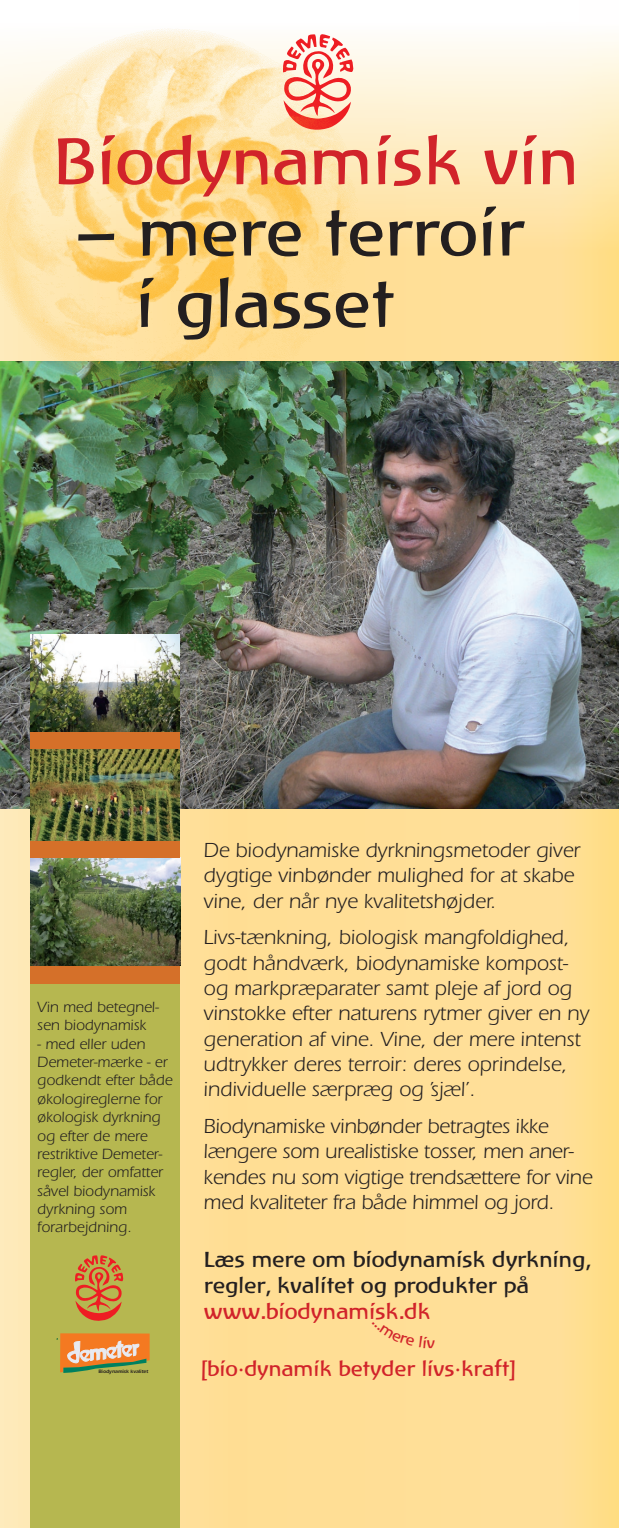
<style>
.page{position:relative;width:619px;height:1529px;background:#fff}
.page>*{position:absolute;margin:0;border:0;box-sizing:border-box;transform-origin:0 0}
.t1{font:65.02px/71.3px "Atlantis";color:#231f20}
.t2{font:65.02px "Atlantis";color:#d1232a}
.t3{font:24.75px "Adobe Garamond Pro";color:#d1232a}
.t4{font:21.38px/25.7px "Atlantis";color:#231f20}
.t5{font:21.38px "Atlantis";color:#d1232a}
.t6{font:21.15px/25.2px "Itc Eras";color:#231f20}
.t7{font:20.7px "Atlantis";color:#d1232a}
.t8{font:15.3px/18.4px "Itc Eras";color:#231f20}
.t9{font:600 4.95px "Itc Eras";color:#231f20}
</style>
<div class="page">
<img style="left:0;top:40px;width:618px;height:1486px">
<img style="left:0;top:361px;width:618px;height:447px">
<img style="left:31px;top:857px;width:149px;height:108px">
<img style="left:31px;top:748px;width:149px;height:100px">
<img style="left:31px;top:634px;width:149px;height:99px">
<div style="left:30px;top:974px;width:150px;height:552px;background:#b6b750"></div>
<div style="left:31px;top:732px;width:148px;height:16px;background:#d57029"></div>
<div style="left:31px;top:841px;width:148px;height:16px;background:#d57029"></div>
<div style="left:30px;top:965px;width:150px;height:18px;background:#d57029"></div>
<svg style="left:75px;top:1255px;width:48px;height:65px"></svg>
<svg style="left:57px;top:1333px;width:92px;height:39px;background:#d29855"></svg>
<img style="left:0;top:28px;width:382px;height:414px">
<div style="left:372px;top:1321px;width:62px;height:27px;background:#ffde96"></div>
<h1 class="t2" style="left:53px;top:122px;width:526px">Biodynamisk vin</h1>
<h1 class="t1" style="left:135px;top:196px;width:389px;text-indent:-62px">– mere terroir i glasset</h1>
<p class="t8" style="left:37px;top:997px;width:123px">Vin med betegnel&shy;sen biodynamisk</p>
<p class="t8" style="left:37px;top:1034px;width:137px">- med eller uden<br>Demeter-mærke - er godkendt efter både økologi reglerne for økologisk dyrkning og efter de mere restriktive Demeter&shy;regler, der omfatter såvel biodynamisk dyrkning som forarbejdning.</p>
<p class="t9" style="left:98px;top:1367px;width:51px">Biodynamisk kvalitet</p>
<p class="t6" style="left:203px;top:837px;width:378px">De biodynamiske dyrkningsmetoder giver dygtige vinbønder mulighed for at skabe vine, der når nye kvalitetshøjder.</p>
<p class="t6" style="left:203px;top:925px;width:387px">Livs-tænkning, biologisk mangfoldighed, godt håndværk, biodynamiske kompost&shy;og markpræparater samt pleje af jord og vinstokke efter naturens rytmer giver en ny generation af vine. Vine, der mere intenst udtrykker deres terroir: deres oprindelse, individuelle særpræg og ’sjæl’.</p>
<p class="t6" style="left:203px;top:1113px;width:390px">Biodynamiske vinbønder betragtes ikke længere som urealistiske tosser, men aner&shy;kendes nu som vigtige trendsættere for vine med kvaliteter fra både himmel og jord.</p>
<p class="t4" style="left:204px;top:1246px;width:387px">Læs mere om biodynamisk dyrkning, regler, kvalitet og produkter på</p>
<p class="t5" style="left:204px;top:1297px;width:228px">www.biodynamisk.dk</p>
<p class="t7" style="left:200px;top:1356px;width:317px">[bio dynamik betyder livs kraft]</p>
<p class="t3" style="left:238px;top:1352px;width:8px">·</p>
<p class="t3" style="left:454px;top:1352px;width:8px">·</p>
</div>
